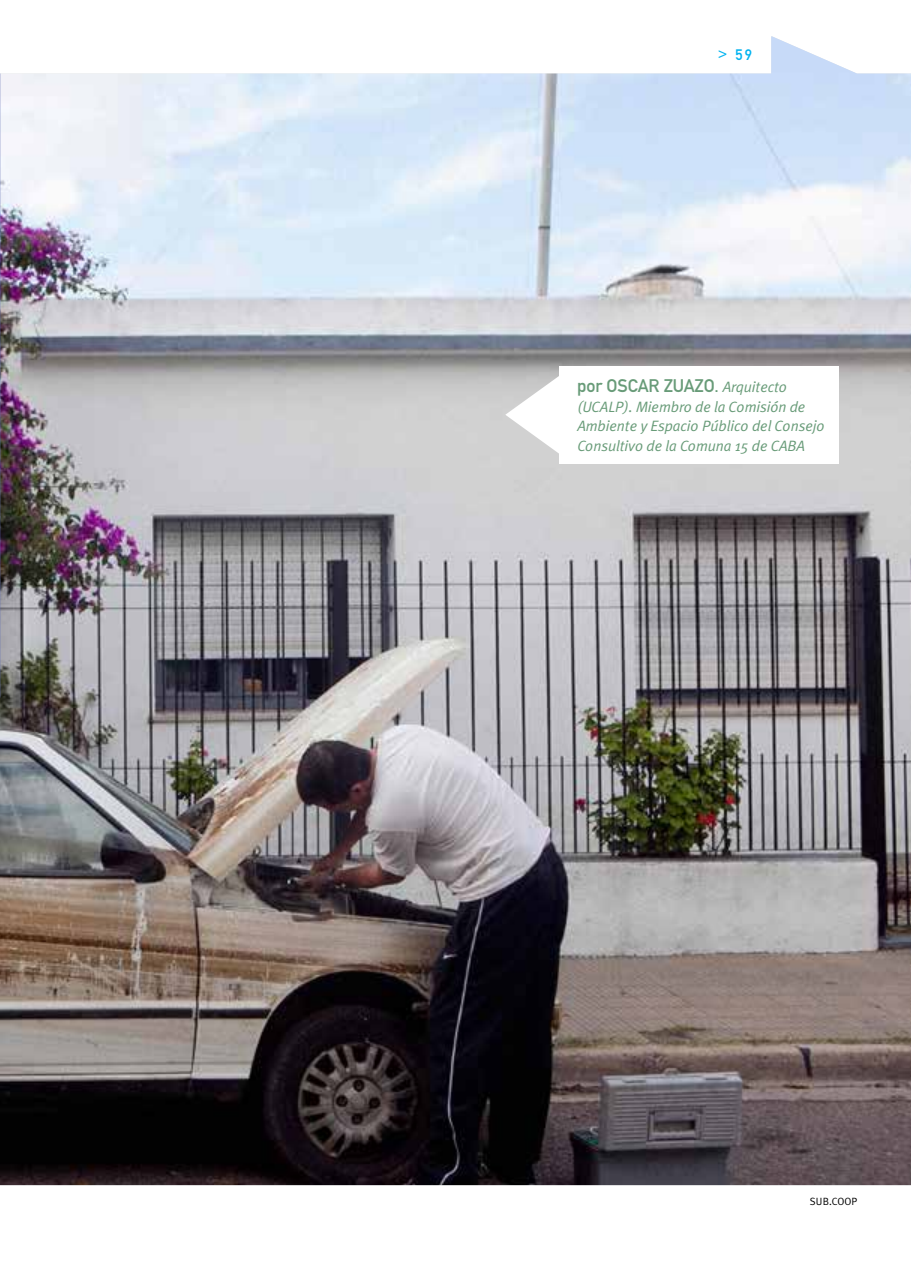
<style>
.page{position:relative;width:911px;height:1263px;background:#fff}
.page>*{position:absolute;margin:0;border:0;box-sizing:border-box;transform-origin:0 0}
.t1{font:18px "DIN Mittelschrift";letter-spacing:-.005em;color:#689b78}
.t2{font:italic 15px/19.5px "Meta Plus Normal";letter-spacing:-.005em;color:#689b78}
.t3{font:15px "DIN Mittelschrift";color:#00b3f0}
.t4{font:10.5px "Meta Plus Normal";color:#000}
.s1{font-family:"Meta Plus Normal";font-style:italic;font-size:15px}
</style>
<div class="page">
<img style="left:0;top:36px;width:911px;height:1149px">
<div style="left:559px;top:366px;width:280px;height:98px;background:#fff"></div>
<svg style="left:505px;top:376px;width:54px;height:78px"></svg>
<p class="t3" style="left:718px;top:46px;width:35px">&gt; 59</p>
<p class="t1" style="left:577px;top:375px;width:211px">POR OSCAR ZUAZO. <span class="s1">Arquitecto</span></p>
<p class="t2" style="left:577px;top:397px;width:249px">(UCALP). Miembro de la Comisión de<br>Ambiente y Espacio Público del Consejo<br>Consultivo de la Comuna 15 de CABA</p>
<p class="t4" style="left:810px;top:1195px;width:30px">SUB.COOP</p>
</div>
